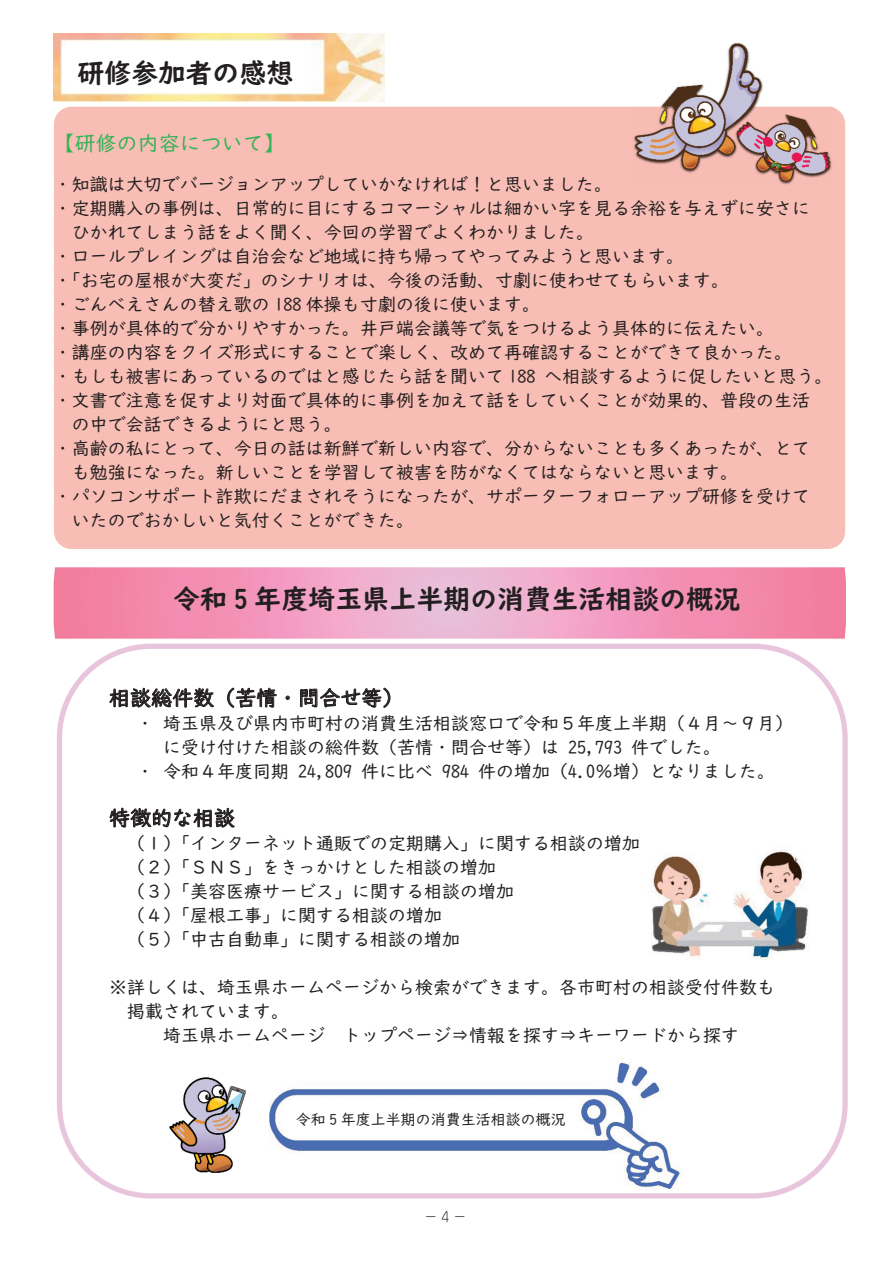
<style>
.page{position:relative;width:893px;height:1263px;background:#fff}
.page>*{position:absolute;margin:0;border:0;box-sizing:border-box;transform-origin:0 0}
.t1{font:27px "UD Digi Kyokasho N B";color:#231f20}
.t2{font:21px "UD Digi Kyokasho N R";letter-spacing:.005em;color:#231f20}
.t3{font:21px "UD Digi Kyokasho N R";color:#2fb456}
.t4{font:18px/24px "UD Digi Kyokasho N R";color:#231f20}
.t5{font:15px "UD Digi Kyokasho N R";color:#231f20}
.t6{font:300 13.5px "P Jun 101 Pro N";color:#231f20}
</style>
<div class="page">
<div style="left:54px;top:107px;width:791px;height:442px;background:#f8bdb4;border-radius:17px"></div>
<div style="left:57px;top:644px;width:791px;height:554px;background:#fff;border:5px solid #e8c5dd;border-radius:92px"></div>
<img style="left:632px;top:42px;width:202px;height:143px">
<img style="left:54px;top:34px;width:331px;height:67px">
<div style="left:66px;top:41px;width:244px;height:52px;background:#fff"></div>
<img style="left:651px;top:851px;width:157px;height:109px">
<img style="left:269px;top:1062px;width:411px;height:128px">
<div style="left:285px;top:1101px;width:293px;height:34px;background:#fff"></div>
<img style="left:170px;top:1077px;width:76px;height:96px">
<h1 class="t1" style="left:78px;top:56px;width:217px">研修参加者の感想</h1>
<p class="t3" style="left:54px;top:132px;width:232px">【研修の内容について】</p>
<p class="t4" style="left:54px;top:173px;width:559px">・知識は大切でバージョンアップしていかなければ！と思いました。</p>
<p class="t4" style="left:54px;top:197px;width:757px">・定期購入の事例は、日常的に目にするコマーシャルは細かい字を見る余裕を与えずに安さに</p>
<p class="t4" style="left:72px;top:221px;width:523px">ひかれてしまう話をよく聞く、今回の学習でよくわかりました。</p>
<p class="t4" style="left:54px;top:245px;width:631px">・ロールプレイングは自治会など地域に持ち帰ってやってみようと思います。</p>
<p class="t4" style="left:54px;top:269px;width:676px">・「お宅の屋根が大変だ」のシナリオは、今後の活動、寸劇に使わせてもらいます。</p>
<p class="t4" style="left:54px;top:293px;width:487px">・ごんべえさんの替え歌の 188 体操も寸劇の後に使います。</p>
<p class="t4" style="left:54px;top:317px;width:721px">・事例が具体的で分かりやすかった。井戸端会議等で気をつけるよう具体的に伝えたい。</p>
<p class="t4" style="left:54px;top:341px;width:739px">・講座の内容をクイズ形式にすることで楽しく、改めて再確認することができて良かった。</p>
<p class="t4" style="left:54px;top:365px;width:780px">・もしも被害にあっているのではと感じたら話を聞いて 188 へ相談するように促したいと思う。</p>
<p class="t4" style="left:54px;top:389px;width:757px">・文書で注意を促すより対面で具体的に事例を加えて話をしていくことが効果的、普段の生活</p>
<p class="t4" style="left:72px;top:413px;width:271px">の中で会話できるようにと思う。</p>
<p class="t4" style="left:54px;top:437px;width:757px">・高齢の私にとって、今日の話は新鮮で新しい内容で、分からないことも多くあったが、とて</p>
<p class="t4" style="left:72px;top:461px;width:667px">も勉強になった。新しいことを学習して被害を防がなくてはならないと思います。</p>
<p class="t4" style="left:54px;top:485px;width:757px">・パソコンサポート詐欺にだまされそうになったが、サポーターフォローアップ研修を受けて</p>
<p class="t4" style="left:72px;top:509px;width:343px">いたのでおかしいと気付くことができた。</p>
<h1 class="t1" style="left:173px;top:582px;width:569px">令和 5 年度埼玉県上半期の消費生活相談の概況</h1>
<p class="t2" style="left:109px;top:686px;width:296px">相談総件数（苦情・問合せ等）</p>
<p class="t4" style="left:136px;top:711px;width:659px">・埼玉県及び県内市町村の消費生活相談窓口で令和５年度上半期（４月～９月）</p>
<p class="t4" style="left:163px;top:735px;width:560px">に受け付けた相談の総件数（苦情・問合せ等）は 25,793 件でした。</p>
<p class="t4" style="left:136px;top:759px;width:641px">・令和４年度同期 24,809 件に比べ 984 件の増加（4.0％増）となりました。</p>
<p class="t2" style="left:109px;top:806px;width:128px">特徴的な相談</p>
<p class="t4" style="left:127px;top:831px;width:515px">（１）「インターネット通販での定期購入」に関する相談の増加（２）「ＳＮＳ」をきっかけとした相談の増加<br>（３）「美容医療サービス」に関する相談の増加<br>（４）「屋根工事」に関する相談の増加<br>（５）「中古自動車」に関する相談の増加</p>
<p class="t4" style="left:109px;top:975px;width:667px">※詳しくは、埼玉県ホームページから検索ができます。各市町村の相談受付件数も</p>
<p class="t4" style="left:127px;top:999px;width:163px">掲載されています。</p>
<p class="t4" style="left:163px;top:1023px;width:578px">埼玉県ホームページ トップページ⇒情報を探す⇒キーワードから探す</p>
<p class="t5" style="left:296px;top:1111px;width:272px">令和 5 年度上半期の消費生活相談の概況</p>
<p class="t6" style="left:424px;top:1206px;width:44px">－4－</p>
</div>
